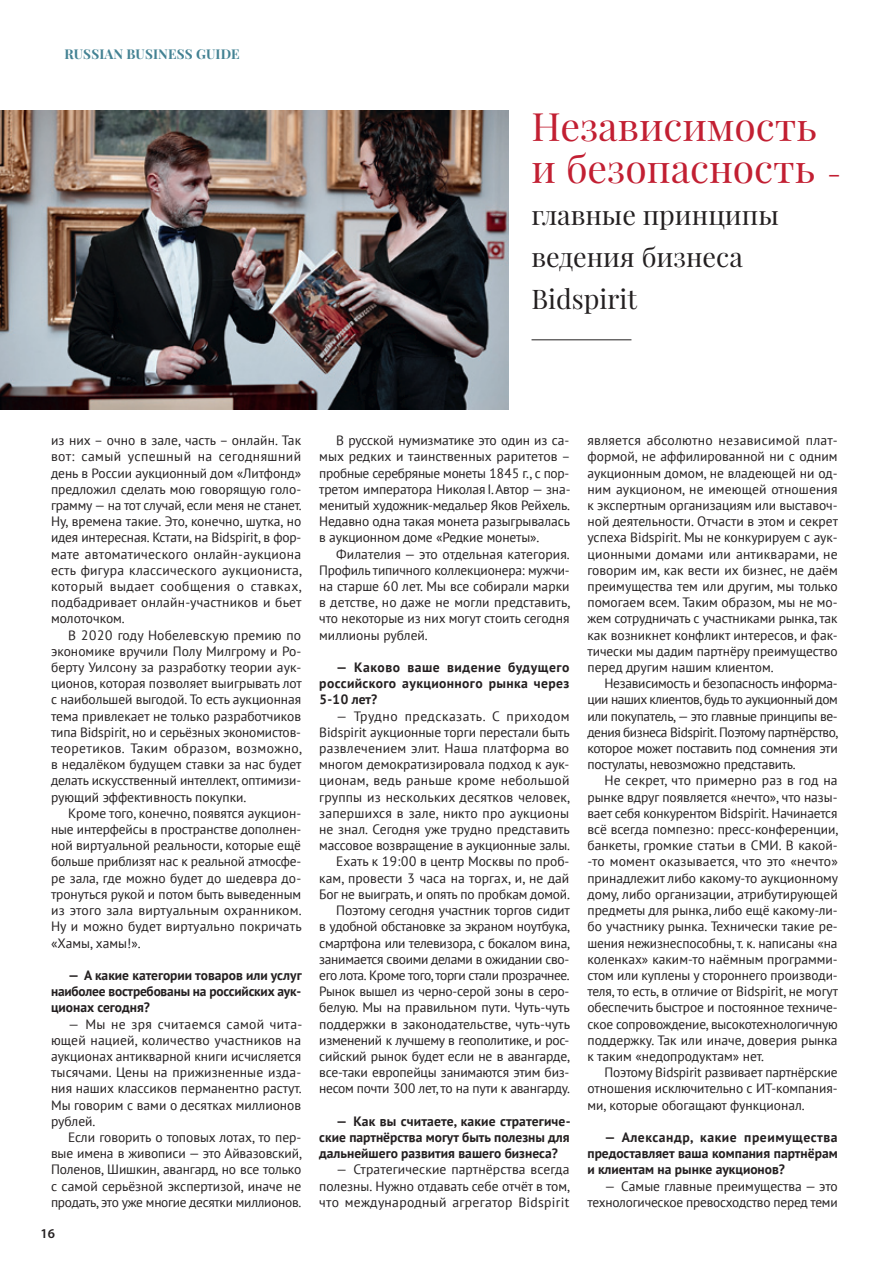
<style>
.page{position:relative;width:893px;height:1263px;background:#fff}
.page>*{position:absolute;margin:0;border:0;box-sizing:border-box;transform-origin:0 0}
.t1{font:39px "Playfair Display";color:#c21f32}
.t2{font:27px/42px "Playfair Display";color:#231f20}
.t3{font:13.5px/16.2px "PT Sans";letter-spacing:-.005em;color:#231f20;text-align:justify}
.t4{font:700 13.5px/16.2px "PT Sans";color:#231f20;text-align:justify}
.t5{font:700 13.5px "Playfair Display";letter-spacing:.01em;color:#438293}
.t6{font:600 13.5px "Myriad Pro";color:#231f20}
.s1{font-size:27px}
</style>
<div class="page">
<img style="left:0;top:111px;width:508px;height:298px">
<hr style="left:531px;top:339px;width:100px;height:1px;background:#231f20">
<p class="t5" style="left:64px;top:45px;width:177px">RUSSIAN BUSINESS GUIDE</p>
<p class="t1" style="left:531px;top:102px;width:287px">Независимость</p>
<p class="t1" style="left:531px;top:144px;width:311px">и безопасность <span class="s1">-</span></p>
<p class="t2" style="left:531px;top:193px;width:249px">главные принципы ведения бизнеса<br>Bidspirit</p>
<p class="t3" style="left:51px;top:432px;width:252px">из них – очно в зале, часть – онлайн. Так вот: самый успешный на сегодняшний день в России аукционный дом «Литфонд» предложил сделать мою говорящую голо&shy;грамму — на тот случай, если меня не станет.<br>Ну, времена такие. Это, конечно, шутка, но идея интересная. Кстати, на Bidspirit, в фор&shy;мате автоматического онлайн-аукциона есть фигура классического аукциониста, который выдает сообщения о ставках, подбадривает онлайн-участников и бьет молоточком.</p>
<p class="t3" style="left:51px;top:626px;width:252px;text-indent:17px">В 2020 году Нобелевскую премию по экономике вручили Полу Милгрому и Ро&shy;берту Уилсону за разработку теории аук&shy;ционов, которая позволяет выигрывать лот с наибольшей выгодой. То есть аукционная тема привлекает не только разработчиков типа Bidspirit, но и серьёзных экономистов&shy;теоретиков. Таким образом, возможно, в недалёком будущем ставки за нас будет делать искусственный интеллект, оптимизи&shy;рующий эффективность покупки.</p>
<p class="t3" style="left:51px;top:805px;width:252px;text-indent:17px">Кроме того, конечно, появятся аукцион&shy;ные интерфейсы в пространстве дополнен&shy;ной виртуальной реальности, которые ещё больше приблизят нас к реальной атмосфе&shy;ре зала, где можно будет до шедевра до&shy;тронуться рукой и потом быть выведенным из этого зала виртуальным охранником.<br>Ну и можно будет виртуально покричать «Хамы, хамы!».</p>
<p class="t4" style="left:51px;top:967px;width:252px;text-indent:17px">— А какие категории товаров или услуг наиболее востребованы на российских аук&shy;ционах сегодня?</p>
<p class="t3" style="left:51px;top:1015px;width:253px;text-indent:17px">— Мы не зря считаемся самой чита&shy;ющей нацией, количество участников на аукционах антикварной книги исчисляется тысячами. Цены на прижизненные изда&shy;ния наших классиков перманентно растут.<br>Мы говорим с вами о десятках миллионов рублей.</p>
<p class="t3" style="left:51px;top:1129px;width:252px;text-indent:17px">Если говорить о топовых лотах, то пер&shy;вые имена в живописи — это Айвазовский, Поленов, Шишкин, авангард, но все только с самой серьёзной экспертизой, иначе не продать, это уже многие десятки миллионов.</p>
<p class="t6" style="left:41px;top:1224px;width:16px">16</p>
<p class="t3" style="left:319px;top:432px;width:253px;text-indent:17px">В русской нумизматике это один из са&shy;мых редких и таинственных раритетов – пробные серебряные монеты 1845 г., с пор&shy;третом императора Николая I.Автор — зна&shy;менитый художник-медальер Яков Рейхель.<br>Недавно одна такая монета разыгрывалась в аукционном доме «Редкие монеты».</p>
<p class="t3" style="left:319px;top:545px;width:252px;text-indent:17px">Филателия — это отдельная категория.<br>Профиль типичного коллекционера: мужчи&shy;на старше 60 лет. Мы все собирали марки в детстве, но даже не могли представить, что некоторые из них могут стоить сегодня миллионы рублей.</p>
<p class="t4" style="left:319px;top:659px;width:252px;text-indent:17px">— Каково ваше видение будущего российского аукционного рынка через 5-10 лет?</p>
<p class="t3" style="left:319px;top:707px;width:252px;text-indent:17px">— Трудно предсказать. С приходом Bidspirit аукционные торги перестали быть развлечением элит. Наша платформа во многом демократизировала подход к аук&shy;ционам, ведь раньше кроме небольшой группы из нескольких десятков человек, запершихся в зале, никто про аукционы не знал. Сегодня уже трудно представить массовое возвращение в аукционные залы.</p>
<p class="t3" style="left:319px;top:853px;width:252px;text-indent:17px">Ехать к 19:00 в центр Москвы по проб&shy;кам, провести 3 часа на торгах, и, не дай Бог не выиграть, и опять по пробкам домой.</p>
<p class="t3" style="left:319px;top:902px;width:252px;text-indent:17px">Поэтому сегодня участник торгов сидит в удобной обстановке за экраном ноутбука, смартфона или телевизора, с бокалом вина, занимается своими делами в ожидании сво&shy;его лота. Кроме того, торги стали прозрачнее.<br>Рынок вышел из черно-серой зоны в серо&shy;белую. Мы на правильном пути. Чуть-чуть поддержки в законодательстве, чуть-чуть изменений к лучшему в геополитике, и рос&shy;сийский рынок будет если не в авангарде, все‑таки европейцы занимаются этим биз&shy;несом почти 300 лет, то на пути к авангарду.</p>
<p class="t4" style="left:319px;top:1112px;width:253px;text-indent:17px">— Как вы считаете, какие стратегиче&shy;ские партнёрства могут быть полезны для дальнейшего развития вашего бизнеса?</p>
<p class="t3" style="left:319px;top:1161px;width:252px;text-indent:17px">— Стратегические партнёрства всегда полезны. Нужно отдавать себе отчёт в том, что международный агрегатор Bidspirit</p>
<p class="t3" style="left:587px;top:432px;width:252px">является абсолютно независимой плат&shy;формой, не аффилированной ни с одним аукционным домом, не владеющей ни од&shy;ним аукционом, не имеющей отношения к экспертным организациям или выставоч&shy;ной деятельности. Отчасти в этом и секрет успеха Bidspirit. Мы не конкурируем с аук&shy;ционными домами или антикварами, не говорим им, как вести их бизнес, не даём преимущества тем или другим, мы только помогаем всем. Таким образом, мы не мо&shy;жем сотрудничать с участниками рынка, так как возникнет конфликт интересов, и фак&shy;тически мы дадим партнёру преимущество перед другим нашим клиентом.</p>
<p class="t3" style="left:587px;top:675px;width:252px;text-indent:17px">Независимость и безопасность информа&shy;ции наших клиентов, будь то аукционный дом или покупатель, — это главные принципы ве&shy;дения бизнеса Bidspirit. Поэтому партнёрство, которое может поставить под сомнения эти постулаты, невозможно представить.</p>
<p class="t3" style="left:587px;top:772px;width:252px;text-indent:17px">Не секрет, что примерно раз в год на рынке вдруг появляется «нечто», что назы&shy;вает себя конкурентом Bidspirit. Начинается всё всегда помпезно: пресс-конференции, банкеты, громкие статьи в СМИ. В какой-‑то момент оказывается, что это «нечто» принадлежит либо какому-то аукционному дому, либо организации, атрибутирующей предметы для рынка, либо ещё какому‑ли&shy;бо участнику рынка. Технически такие ре&shy;шения нежизнеспособны, т. к. написаны «на коленках» каким-то наёмным программи&shy;стом или куплены у стороннего производи&shy;теля, то есть, в отличие от Bidspirit, не могут обеспечить быстрое и постоянное техниче&shy;ское сопровождение, высокотехнологичную поддержку. Так или иначе, доверия рынка к таким «недопродуктам» нет.</p>
<p class="t3" style="left:587px;top:1064px;width:252px;text-indent:17px">Поэтому Bidspirit развивает партнёрские отношения исключительно с ИТ-компания&shy;ми, которые обогащают функционал.</p>
<p class="t4" style="left:587px;top:1129px;width:252px;text-indent:17px">— Александр, какие преимущества предоставляет ваша компания партнёрам и клиентам на рынке аукционов?</p>
<p class="t3" style="left:587px;top:1177px;width:252px;text-align:right">— Самые главные преимущества — это технологическое превосходство перед теми</p>
</div>
